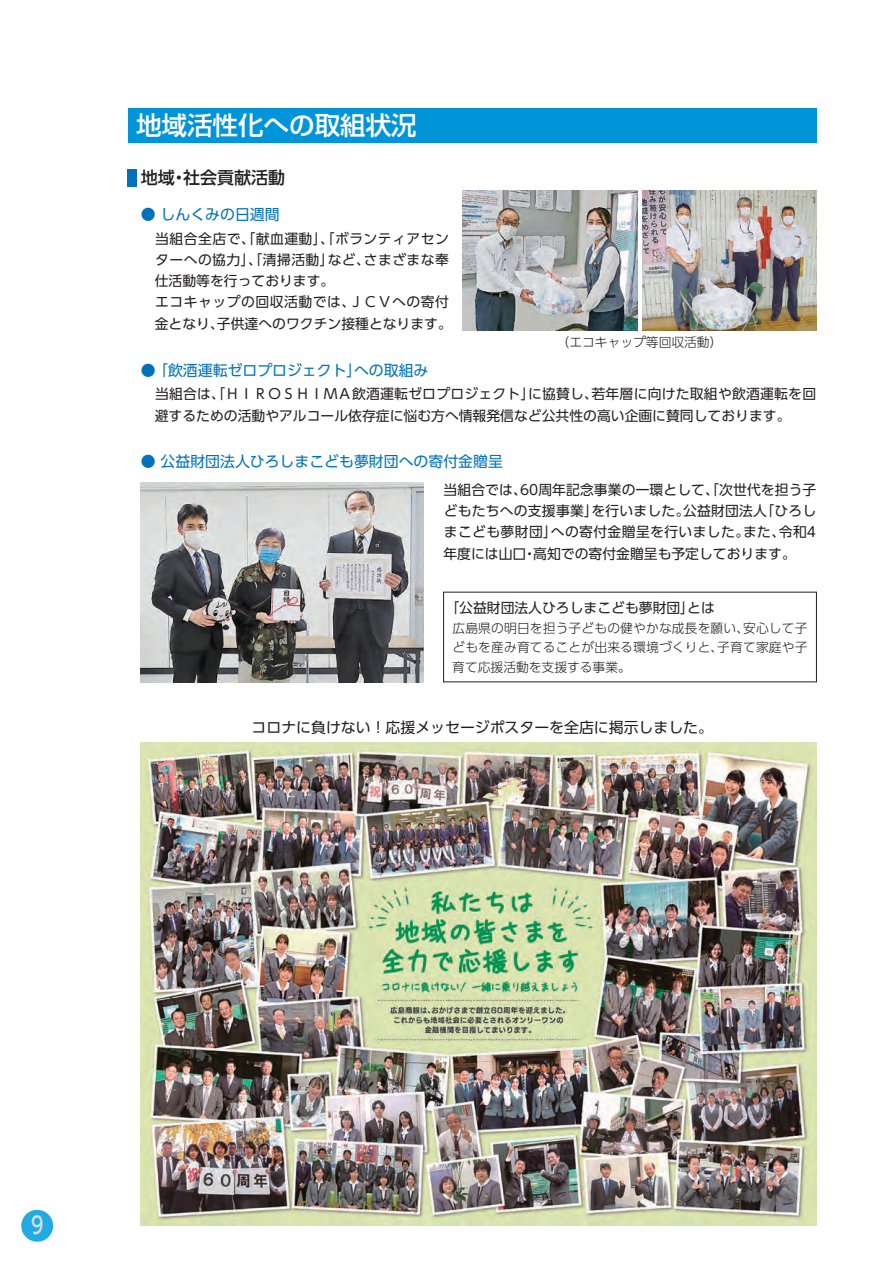
<style>
.page{position:relative;width:893px;height:1263px;background:#fff}
.page>*{position:absolute;margin:0;border:0;box-sizing:border-box;transform-origin:0 0}
.t1{font:500 25.5px "Shin Go Pr 5";color:#fff}
.t2{font:500 23.4px "UD Shin Go Pro";color:#dcdddf;scale:.8 1}
.t3{font:500 16.95px "UD Shin Go Pro";color:#231f20}
.t4{font:14.85px "UD Shin Go Pro";color:#0072bc}
.t5{font:14.85px "UD Shin Go Pro";color:#231f20}
.t6{font:13.8px/21.3px "UD Shin Go Pro";color:#231f20}
.t7{font:13.8px/21.3px "UD Shin Go Pro";letter-spacing:.03em;color:#231f20}
.t8{font:300 12.75px/19.2px "UD Shin Go Pro";letter-spacing:.01em;color:#231f20;text-align:justify}
</style>
<div class="page">
<div style="left:128px;top:108px;width:688px;height:34px;background:#0095d9"></div>
<div style="left:128px;top:169px;width:9px;height:17px;background:#0072bc"></div>
<img style="left:141px;top:483px;width:282px;height:199px">
<img style="left:463px;top:191px;width:174px;height:140px">
<img style="left:642px;top:191px;width:174px;height:140px">
<img style="left:141px;top:742px;width:675px;height:484px">
<div style="left:21px;top:1210px;width:32px;height:32px;background:#22abe2;border-radius:50%"></div>
<h1 class="t1" style="left:136px;top:105px;width:282px">地域活性化への取組状況</h1>
<p class="t3" style="left:141px;top:164px;width:146px">地域・社会貢献活動</p>
<p class="t4" style="left:141px;top:203px;width:140px">● しんくみの日週間</p>
<p class="t7" style="left:155px;top:227px;width:299px">当組合全店で、「献血運動」、「ボランティアセンターへの協力」、「清掃活動」など、さまざまな奉仕活動等を行っております。<br>エコキャップの回収活動では、ＪＣＶへの寄付金となり、子供達へのワクチン接種となります。</p>
<p class="t4" style="left:141px;top:358px;width:289px">● 「飲酒運転ゼロプロジェクト」への取組み</p>
<p class="t8" style="left:557px;top:332px;width:167px">（エコキャップ等回収活動）</p>
<p class="t6" style="left:155px;top:383px;width:663px">当組合は、「ＨＩＲＯＳＨＩＭＡ飲酒運転ゼロプロジェクト」に協賛し、若年層に向けた取組や飲酒運転を回避するための活動やアルコール依存症に悩む方へ情報発信など公共性の高い企画に賛同しております。</p>
<p class="t4" style="left:141px;top:449px;width:364px">● 公益財団法人ひろしまこども夢財団への寄付金贈呈</p>
<p class="t6" style="left:443px;top:479px;width:374px;text-align:justify">当組合では、60周年記念事業の一環として、「次世代を担う子どもたちへの支援事業」を行いました。公益財団法人「ひろしまこども夢財団」への寄付金贈呈を行いました。また、令和4年度には山口・高知での寄付金贈呈も予定しております。</p>
<p class="t6" style="left:445px;top:597px;width:271px">「公益財団法人ひろしまこども夢財団」とは</p>
<p class="t8" style="left:452px;top:618px;width:357px">広島県の明日を担う子どもの健やかな成長を願い、安心して子どもを産み育てることが出来る環境づくりと、子育て家庭や子育て応援活動を支援する事業。</p>
<p class="t5" style="left:252px;top:716px;width:463px">コロナに負けない！応援メッセージポスターを全店に掲示しました。</p>
<h2 class="t2" style="left:31px;top:1206px;width:17px">9</h2>
</div>
